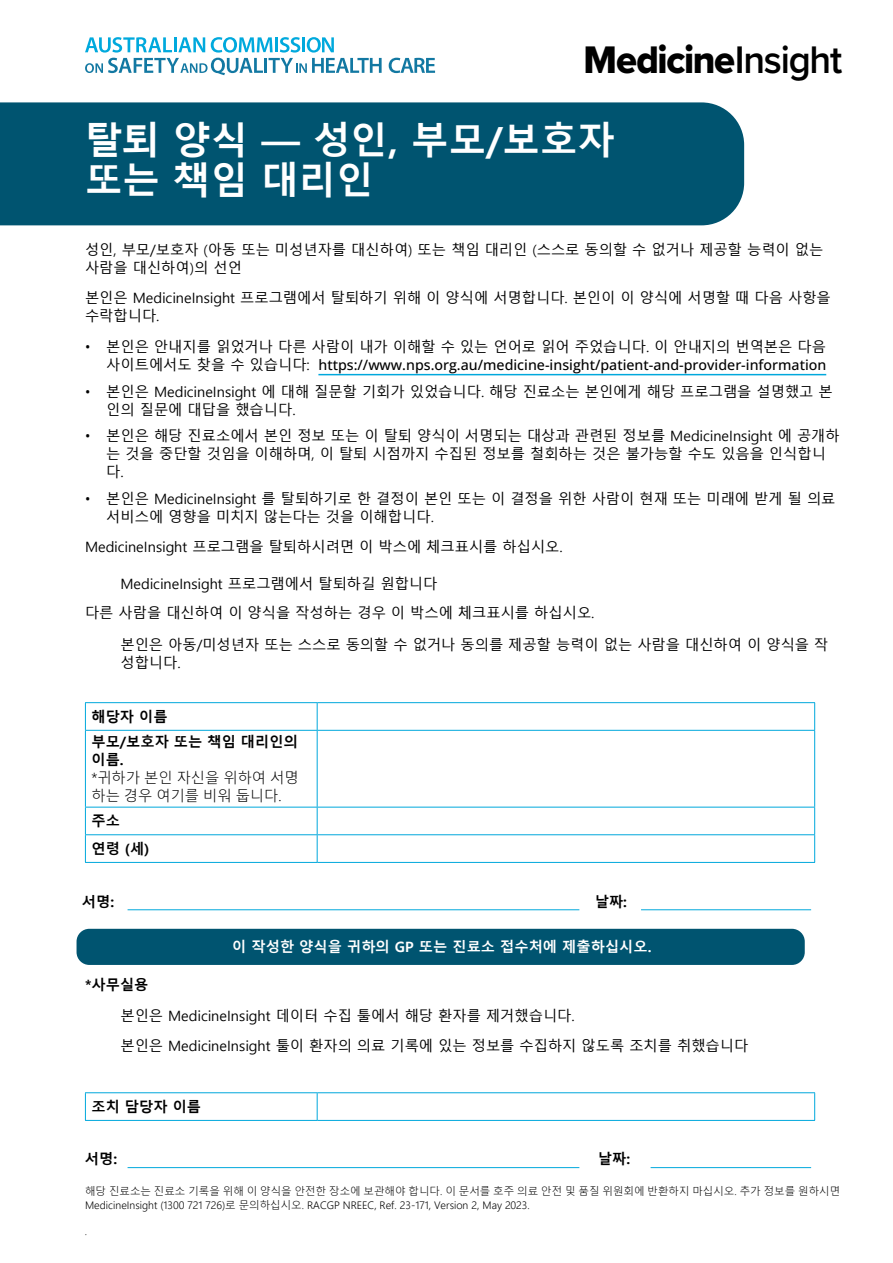
<style>
.page{position:relative;width:893px;height:1263px;background:#fff}
.page>*{position:absolute;margin:0;border:0;box-sizing:border-box;transform-origin:0 0}
.t1{font:39.9px "Proxima Nova Extrabld";letter-spacing:-.035em;color:#000;scale:.96 1}
.t2{font:700 37.5px/40.5px "Malgun Gothic";color:#fff}
.t3{font:14.25px/18px "Malgun Gothic";color:#000}
.t4{font:500 14.25px "Open Sans";color:#000}
.t5{font:700 14.25px/25.2px "Malgun Gothic";color:#000}
.t6{font:700 14.25px "Malgun Gothic";color:#fff}
.t7{font:300 14.25px/18px "Malgun Gothic";color:#000}
.t8{font:300 10.5px/13.5px "Malgun Gothic";color:#000}
.t9{font:italic 300 10.5px "Open Sans";color:#000}
.s1{font-family:"Proxima Nova";font-weight:600}
.s2{font-family:"Open Sans"}
.s3{font-family:"Malgun Gothic";font-weight:400}
</style>
<div class="page">
<div style="left:77px;top:929px;width:728px;height:36px;background:#005470;border-radius:13px"></div>
<div style="left:0;top:102px;width:744px;height:123px;background:#005470"></div>
<hr style="left:128px;top:909px;width:451px;height:1px;background:#00a8dc">
<hr style="left:128px;top:1167px;width:451px;height:1px;background:#00a8dc">
<hr style="left:641px;top:909px;width:170px;height:1px;background:#00a8dc">
<hr style="left:651px;top:1167px;width:160px;height:1px;background:#00a8dc">
<hr style="left:318px;top:374px;width:508px;height:1px;background:#00a8dc">
<svg style="left:317px;top:703px;width:1px;height:27px"></svg>
<hr style="left:317px;top:731px;width:1px;height:76px;background:#00a8dc">
<svg style="left:317px;top:808px;width:1px;height:54px"></svg>
<hr style="left:85px;top:702px;width:232px;height:1px;background:#00a8dc">
<svg style="left:85px;top:703px;width:1px;height:27px"></svg>
<hr style="left:317px;top:702px;width:498px;height:1px;background:#00a8dc">
<svg style="left:814px;top:703px;width:1px;height:27px"></svg>
<hr style="left:85px;top:730px;width:232px;height:1px;background:#00a8dc">
<hr style="left:85px;top:731px;width:1px;height:76px;background:#00a8dc">
<hr style="left:317px;top:730px;width:498px;height:1px;background:#00a8dc">
<hr style="left:814px;top:731px;width:1px;height:76px;background:#00a8dc">
<hr style="left:85px;top:807px;width:232px;height:1px;background:#00a8dc">
<hr style="left:317px;top:807px;width:498px;height:1px;background:#00a8dc">
<hr style="left:85px;top:834px;width:232px;height:1px;background:#00a8dc">
<svg style="left:85px;top:807px;width:1px;height:55px"></svg>
<hr style="left:317px;top:834px;width:498px;height:1px;background:#00a8dc">
<svg style="left:814px;top:807px;width:1px;height:55px"></svg>
<hr style="left:85px;top:862px;width:232px;height:1px;background:#00a8dc">
<hr style="left:317px;top:862px;width:498px;height:1px;background:#00a8dc">
<svg style="left:317px;top:1093px;width:1px;height:27px"></svg>
<hr style="left:85px;top:1092px;width:232px;height:1px;background:#00a8dc">
<hr style="left:317px;top:1092px;width:498px;height:1px;background:#00a8dc">
<svg style="left:85px;top:1093px;width:1px;height:27px"></svg>
<svg style="left:814px;top:1093px;width:1px;height:27px"></svg>
<hr style="left:85px;top:1120px;width:232px;height:1px;background:#00a8dc">
<hr style="left:317px;top:1120px;width:498px;height:1px;background:#00a8dc">
<svg style="left:85px;top:37px;width:297px;height:38px"></svg>
<svg style="left:389px;top:58px;width:46px;height:15px"></svg>
<h1 class="t1" style="left:583px;top:30px;width:271px">Medicine<span class="s1">Insight</span></h1>
<h2 class="t2" style="left:85px;top:120px;width:532px">탈퇴 양식 — 성인, 부모/보호자 또는 책임 대리인</h2>
<p class="t3" style="left:85px;top:241px;width:740px">성인, 부모/보호자 (아동 또는 미성년자를 대신하여) 또는 책임 대리인 (스스로 동의할 수 없거나 제공할 능력이 없는 사람을 대신하여)의 선언</p>
<p class="t3" style="left:85px;top:289px;width:747px">본인은 MedicineInsight 프로그램에서 탈퇴하기 위해 이 양식에 서명합니다. 본인이 이 양식에 서명할 때 다음 사항을 수락합니다.</p>
<p class="t3" style="left:85px;top:338px;width:742px"><span class="s2">•</span> 본인은 안내지를 읽었거나 다른 사람이 내가 이해할 수 있는 언어로 읽어 주었습니다. 이 안내지의 번역본은 다음</p>
<p class="t4" style="left:106px;top:355px;width:722px"><span class="s3">사이트에서도 찾을 수 있습니다:</span> https://www.nps.org.au/medicine-insight/patient-and-provider-information</p>
<p class="t3" style="left:106px;top:383px;width:728px;text-indent:-21px"><span class="s2">•</span> 본인은 MedicineInsight 에 대해 질문할 기회가 있었습니다. 해당 진료소는 본인에게 해당 프로그램을 설명했고 본 인의 질문에 대답을 했습니다.</p>
<p class="t3" style="left:106px;top:427px;width:735px;text-indent:-21px"><span class="s2">•</span> 본인은 해당 진료소에서 본인 정보 또는 이 탈퇴 양식이 서명되는 대상과 관련된 정보를 MedicineInsight 에 공개하 는 것을 중단할 것임을 이해하며, 이 탈퇴 시점까지 수집된 정보를 철회하는 것은 불가능할 수도 있음을 인식합니 다.</p>
<p class="t3" style="left:106px;top:490px;width:731px;text-indent:-21px"><span class="s2">•</span> 본인은 MedicineInsight 를 탈퇴하기로 한 결정이 본인 또는 이 결정을 위한 사람이 현재 또는 미래에 받게 될 의료 서비스에 영향을 미치지 않는다는 것을 이해합니다.</p>
<p class="t3" style="left:85px;top:538px;width:479px">MedicineInsight 프로그램을 탈퇴하시려면 이 박스에 체크표시를 하십시오.</p>
<p class="t3" style="left:120px;top:575px;width:318px">MedicineInsight 프로그램에서 탈퇴하길 원합니다</p>
<p class="t3" style="left:85px;top:604px;width:511px">다른 사람을 대신하여 이 양식을 작성하는 경우 이 박스에 체크표시를 하십시오.</p>
<p class="t3" style="left:120px;top:636px;width:709px">본인은 아동/미성년자 또는 스스로 동의할 수 없거나 동의를 제공할 능력이 없는 사람을 대신하여 이 양식을 작 성합니다.</p>
<p class="t5" style="left:91px;top:704px;width:208px">해당자 이름<br>부모/보호자 또는 책임 대리인의</p>
<p class="t5" style="left:91px;top:747px;width:34px">이름.</p>
<p class="t7" style="left:91px;top:769px;width:209px">*귀하가 본인 자신을 위하여 서명 하는 경우 여기를 비워 둡니다.</p>
<p class="t5" style="left:91px;top:807px;width:59px;line-height:27.6px">주소 연령 (세)</p>
<p class="t5" style="left:82px;top:889px;width:34px">서명:</p>
<p class="t5" style="left:595px;top:889px;width:34px">날짜:</p>
<p class="t5" style="left:85px;top:972px;width:65px">*사무실용</p>
<p class="t6" style="left:232px;top:938px;width:421px">이 작성한 양식을 귀하의 GP 또는 진료소 접수처에 제출하십시오.</p>
<p class="t3" style="left:120px;top:1001px;width:629px;line-height:30.2px">본인은 MedicineInsight 데이터 수집 툴에서 해당 환자를 제거했습니다.<br>본인은 MedicineInsight 툴이 환자의 의료 기록에 있는 정보를 수집하지 않도록 조치를 취했습니다</p>
<p class="t5" style="left:91px;top:1094px;width:111px">조치 담당자 이름</p>
<p class="t5" style="left:85px;top:1146px;width:34px">서명:</p>
<p class="t5" style="left:598px;top:1146px;width:34px">날짜:</p>
<p class="t8" style="left:85px;top:1185px;width:757px">해당 진료소는 진료소 기록을 위해 이 양식을 안전한 장소에 보관해야 합니다. 이 문서를 호주 의료 안전 및 품질 위원회에 반환하지 마십시오. 추가 정보를 원하시면<br>MedicineInsight (1300 721 726)로 문의하십시오. RACGP NREEC, Ref. 23-171, Version 2, May 2023.</p>
<p class="t9" style="left:85px;top:1224px;width:4px">.</p>
</div>
